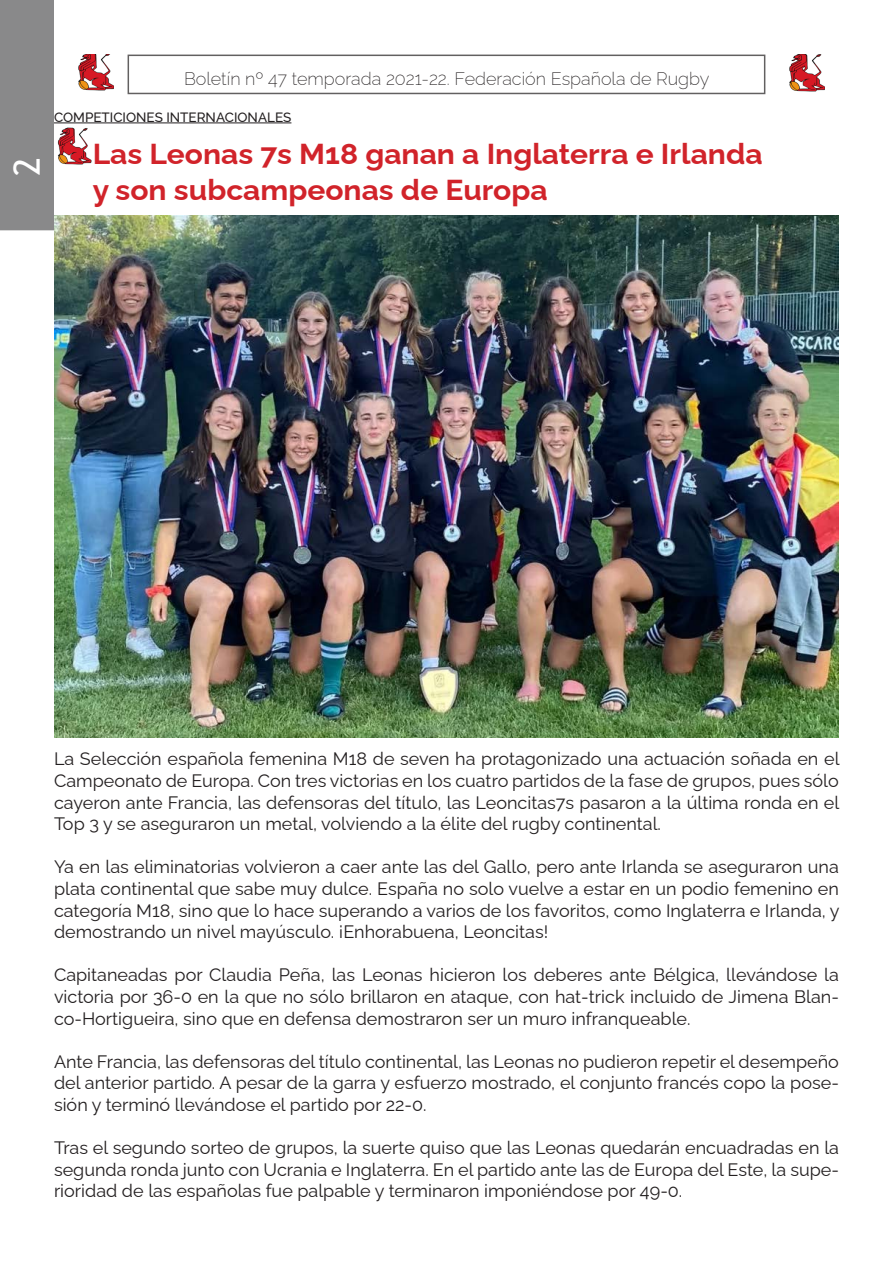
<style>
.page{position:relative;width:893px;height:1263px;background:#fff}
.page>*{position:absolute;margin:0;border:0;box-sizing:border-box;transform-origin:0 0}
.t1{font:36px "Trebuchet MS";color:#fff}
.t2{font:700 28.8px "Raleway";color:#d1232a;scale:1.04 1}
.Estilo_de_párrafo_1{font:18px/21.6px "Raleway";color:#231f20;text-align:justify}
.t3{font:200 18px "Raleway";color:#231f20}
.t4{font:500 13.5px "Raleway";color:#231f20}
</style>
<div class="page">
<img style="left:789px;top:55px;width:35px;height:36px">
<img style="left:78px;top:54px;width:35px;height:37px">
<div style="left:0;top:0;width:54px;height:230px;background:#89898a"></div>
<img style="left:57px;top:128px;width:34px;height:36px">
<hr style="left:54px;top:123px;width:237px;height:1px;background:#231f20">
<img style="left:54px;top:215px;width:785px;height:522px">
<h1 class="t1" style="left:4px;top:176px;width:20px;rotate:-90deg">2</h1>
<p class="t3" style="left:184px;top:64px;width:527px">Boletín nº 47 temporada 2021-22. Federación Española de Rugby</p>
<p class="t4" style="left:54px;top:106px;width:239px">COMPETICIONES INTERNACIONALES</p>
<p class="t2" style="left:93px;top:130px;width:646px">Las Leonas 7s M18 ganan a Inglaterra e Irlanda</p>
<p class="t2" style="left:93px;top:166px;width:439px">y son subcampeonas de Europa</p>
<p class="Estilo_de_párrafo_1" style="left:54px;top:746px;width:787px">La Selección española femenina M18 de seven ha protagonizado una actuación soñada en el Campeonato de Europa. Con tres victorias en los cuatro partidos de la fase de grupos, pues sólo cayeron ante Francia, las defensoras del título, las Leoncitas7s pasaron a la última ronda en el Top 3 y se aseguraron un metal, volviendo a la élite del rugby continental.</p>
<p class="Estilo_de_párrafo_1" style="left:54px;top:854px;width:787px">Ya en las eliminatorias volvieron a caer ante las del Gallo, pero ante Irlanda se aseguraron una plata continental que sabe muy dulce. España no solo vuelve a estar en un podio femenino en categoría M18, sino que lo hace superando a varios de los favoritos, como Inglaterra e Irlanda, y demostrando un nivel mayúsculo. ¡Enhorabuena, Leoncitas!</p>
<p class="Estilo_de_párrafo_1" style="left:54px;top:962px;width:786px">Capitaneadas por Claudia Peña, las Leonas hicieron los deberes ante Bélgica, llevándose la victoria por 36-0 en la que no sólo brillaron en ataque, con hat-trick incluido de Jimena Blan&shy;co-Hortigueira, sino que en defensa demostraron ser un muro infranqueable.</p>
<p class="Estilo_de_párrafo_1" style="left:54px;top:1049px;width:786px">Ante Francia, las defensoras del título continental, las Leonas no pudieron repetir el desempeño del anterior partido. A pesar de la garra y esfuerzo mostrado, el conjunto francés copo la pose&shy;sión y terminó llevándose el partido por 22-0.</p>
<p class="Estilo_de_párrafo_1" style="left:54px;top:1135px;width:786px">Tras el segundo sorteo de grupos, la suerte quiso que las Leonas quedarán encuadradas en la segunda ronda junto con Ucrania e Inglaterra. En el partido ante las de Europa del Este, la supe&shy;rioridad de las españolas fue palpable y terminaron imponiéndose por 49-0.</p>
</div>
